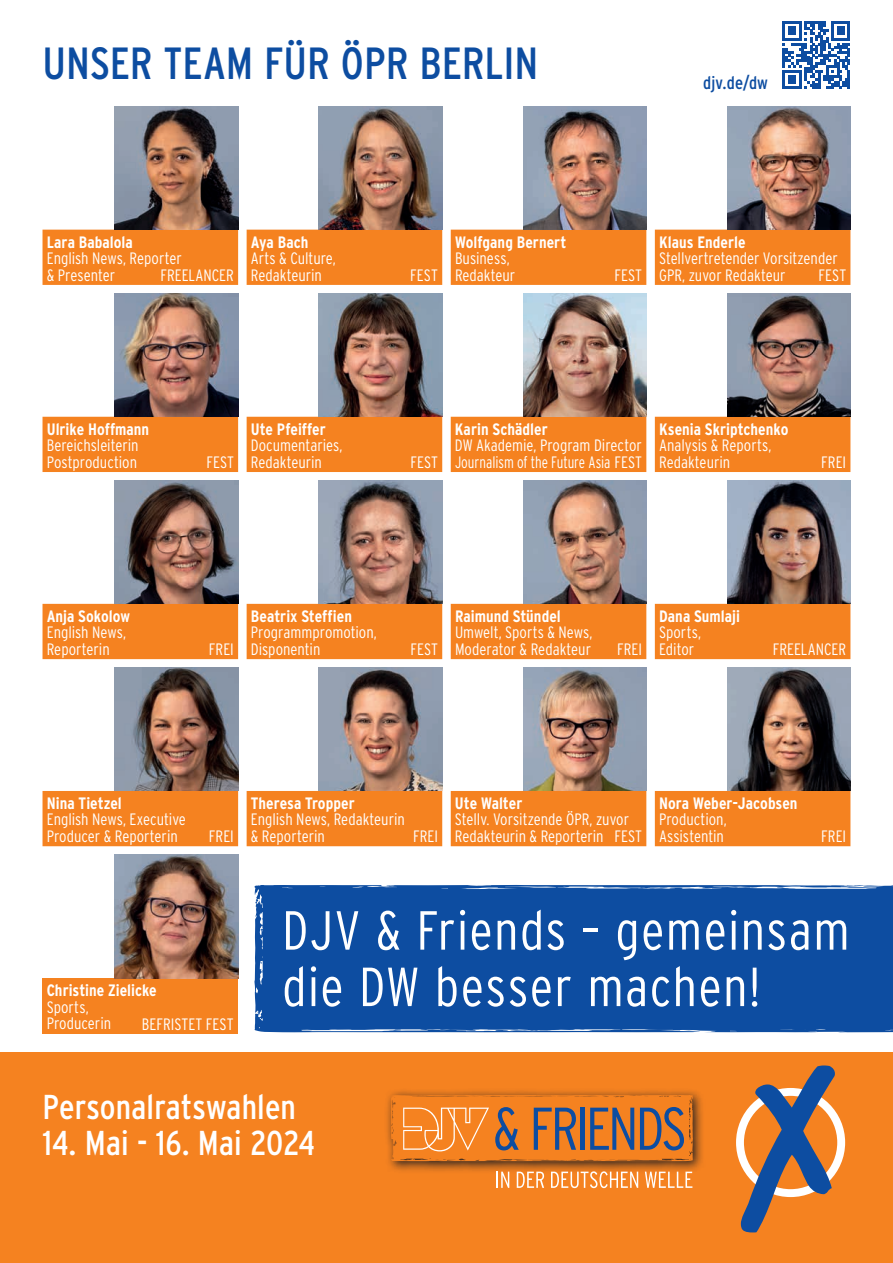
<style>
.page{position:relative;width:893px;height:1263px;background:#fff}
.page>*{position:absolute;margin:0;border:0;box-sizing:border-box;transform-origin:0 0}
.t1{font:300 54.9px/56.4px "Interstate Condensed";letter-spacing:.025em;color:#fff}
.t2{font:45px "Interstate Condensed";color:#0d4da1}
.t3{font:34.5px "Interstate Condensed";letter-spacing:.005em;color:#fff}
.t4{font:18px "Interstate Condensed";letter-spacing:.01em;color:#0d4da1}
.t5{font:300 16.5px/16.5px "Interstate Condensed";color:#fff}
.t6{font:700 16.5px "Interstate Condensed";color:#fff}
</style>
<div class="page">
<div style="left:0;top:1052px;width:893px;height:211px;background:#f58220"></div>
<svg style="left:387px;top:1090px;width:316px;height:83px"></svg>
<svg style="left:391px;top:1095px;width:302px;height:66px"></svg>
<svg style="left:497px;top:1171px;width:12px;height:17px"></svg>
<svg style="left:517px;top:1171px;width:27px;height:17px"></svg>
<svg style="left:551px;top:1171px;width:87px;height:17px"></svg>
<svg style="left:645px;top:1171px;width:47px;height:17px"></svg>
<svg style="left:783px;top:21px;width:67px;height:68px"></svg>
<div style="left:736px;top:1088px;width:109px;height:109px;border:8px solid #fff;border-radius:50%"></div>
<svg style="left:741px;top:1065px;width:94px;height:167px"></svg>
<div style="left:254px;top:885px;width:639px;height:147px;background:#0d4da1"></div>
<div style="left:43px;top:978px;width:195px;height:55px;background:#f58220"></div>
<img style="left:115px;top:855px;width:123px;height:123px">
<svg style="left:43px;top:480px;width:276px;height:124px"></svg>
<svg style="left:442px;top:480px;width:285px;height:124px"></svg>
<div style="left:43px;top:604px;width:807px;height:55px;background:#f58220"></div>
<img style="left:115px;top:480px;width:123px;height:124px">
<img style="left:319px;top:480px;width:123px;height:124px">
<img style="left:523px;top:480px;width:123px;height:124px">
<img style="left:727px;top:480px;width:123px;height:124px">
<div style="left:43px;top:791px;width:807px;height:55px;background:#f58220"></div>
<img style="left:115px;top:668px;width:123px;height:123px">
<img style="left:319px;top:668px;width:123px;height:123px">
<img style="left:523px;top:668px;width:123px;height:123px">
<img style="left:727px;top:668px;width:123px;height:123px">
<svg style="left:43px;top:293px;width:276px;height:124px"></svg>
<svg style="left:442px;top:293px;width:285px;height:124px"></svg>
<div style="left:43px;top:417px;width:807px;height:55px;background:#f58220"></div>
<img style="left:115px;top:293px;width:123px;height:124px">
<img style="left:319px;top:293px;width:123px;height:124px">
<img style="left:523px;top:293px;width:123px;height:124px">
<img style="left:727px;top:293px;width:123px;height:124px">
<svg style="left:43px;top:106px;width:276px;height:124px"></svg>
<svg style="left:442px;top:106px;width:285px;height:124px"></svg>
<div style="left:43px;top:230px;width:807px;height:55px;background:#f58220"></div>
<img style="left:115px;top:106px;width:123px;height:124px">
<img style="left:319px;top:106px;width:123px;height:124px">
<img style="left:523px;top:106px;width:123px;height:124px">
<img style="left:727px;top:106px;width:123px;height:124px">
<h2 class="t2" style="left:43px;top:38px;width:497px">UNSER TEAM FÜR ÖPR BERLIN</h2>
<p class="t4" style="left:703px;top:73px;width:66px">djv.de/dw</p>
<p class="t6" style="left:47px;top:233px;width:88px">Lara Babalola</p>
<p class="t5" style="left:47px;top:250px;width:136px">English News, Reporter &amp; Presenter</p>
<p class="t6" style="left:251px;top:233px;width:59px">Aya Bach</p>
<p class="t5" style="left:251px;top:250px;width:87px">Arts &amp; Culture,<br>Redakteurin</p>
<p class="t6" style="left:455px;top:233px;width:113px">Wolfgang Bernert</p>
<p class="t5" style="left:455px;top:250px;width:62px">Business,<br>Redakteur</p>
<p class="t6" style="left:659px;top:233px;width:88px">Klaus Enderle</p>
<p class="t5" style="left:659px;top:250px;width:180px">Stellvertretender Vorsitzender</p>
<p class="t5" style="left:160px;top:266px;width:75px">FREELANCER</p>
<p class="t5" style="left:659px;top:266px;width:128px">GPR, zuvor Redakteur</p>
<p class="t5" style="left:410px;top:266px;width:29px">FEST</p>
<p class="t5" style="left:614px;top:266px;width:29px">FEST</p>
<p class="t5" style="left:818px;top:266px;width:29px">FEST</p>
<p class="t6" style="left:47px;top:420px;width:104px">Ulrike Hoffmann</p>
<p class="t5" style="left:47px;top:437px;width:93px">Bereichsleiterin<br>Postproduction</p>
<p class="t6" style="left:47px;top:607px;width:85px">Anja Sokolow</p>
<p class="t5" style="left:47px;top:624px;width:81px">English News,<br>Reporterin</p>
<p class="t6" style="left:251px;top:420px;width:76px">Ute Pfeiffer</p>
<p class="t5" style="left:251px;top:437px;width:93px">Documentaries,<br>Redakteurin</p>
<p class="t5" style="left:206px;top:454px;width:29px">FEST</p>
<p class="t5" style="left:410px;top:454px;width:29px">FEST</p>
<p class="t6" style="left:455px;top:420px;width:94px">Karin Schädler</p>
<p class="t5" style="left:455px;top:437px;width:189px">DW Akademie, Program Director<br>Journalism of the Future Asia FEST</p>
<p class="t6" style="left:659px;top:420px;width:131px">Ksenia Skriptchenko</p>
<p class="t5" style="left:659px;top:437px;width:114px">Analysis &amp; Reports,<br>Redakteurin</p>
<p class="t5" style="left:821px;top:454px;width:26px">FREI</p>
<p class="t5" style="left:209px;top:640px;width:26px">FREI</p>
<p class="t6" style="left:251px;top:607px;width:103px">Beatrix Steffien</p>
<p class="t5" style="left:251px;top:624px;width:128px">Programmpromotion,<br>Disponentin</p>
<p class="t5" style="left:410px;top:640px;width:29px">FEST</p>
<p class="t6" style="left:455px;top:607px;width:107px">Raimund Stündel</p>
<p class="t5" style="left:455px;top:624px;width:139px">Umwelt, Sports &amp; News,<br>Moderator &amp; Redakteur</p>
<p class="t5" style="left:617px;top:640px;width:26px">FREI</p>
<p class="t6" style="left:659px;top:607px;width:82px">Dana Sumlaji</p>
<p class="t5" style="left:659px;top:624px;width:43px">Sports,<br>Editor</p>
<p class="t5" style="left:773px;top:640px;width:75px">FREELANCER</p>
<p class="t6" style="left:47px;top:794px;width:77px">Nina Tietzel</p>
<p class="t5" style="left:47px;top:811px;width:141px">English News, Executive<br>Producer &amp; Reporterin</p>
<p class="t6" style="left:251px;top:794px;width:105px">Theresa Tropper</p>
<p class="t5" style="left:251px;top:811px;width:155px">English News, Redakteurin &amp; Reporterin</p>
<p class="t6" style="left:455px;top:794px;width:69px">Ute Walter</p>
<p class="t5" style="left:455px;top:811px;width:176px">Stellv. Vorsitzende ÖPR, zuvor<br>Redakteurin &amp; Reporterin</p>
<p class="t6" style="left:659px;top:794px;width:140px">Nora Weber-Jacobsen</p>
<p class="t5" style="left:659px;top:811px;width:69px">Production,<br>Assistentin</p>
<p class="t5" style="left:614px;top:828px;width:29px">FEST</p>
<p class="t5" style="left:209px;top:828px;width:26px">FREI</p>
<p class="t5" style="left:413px;top:828px;width:26px">FREI</p>
<p class="t5" style="left:821px;top:828px;width:26px">FREI</p>
<p class="t6" style="left:47px;top:981px;width:111px">Christine Zielicke</p>
<p class="t5" style="left:47px;top:998px;width:66px">Sports,<br>Producerin</p>
<p class="t5" style="left:142px;top:1015px;width:93px">BEFRISTET FEST</p>
<h1 class="t1" style="left:282px;top:902px;width:569px">DJV &amp; Friends – gemeinsam die DW besser machen!</h1>
<h3 class="t3" style="left:43px;top:1088px;width:255px">Personalratswahlen</h3>
<h3 class="t3" style="left:43px;top:1124px;width:274px">14. Mai - 16. Mai 2024</h3>
</div>
